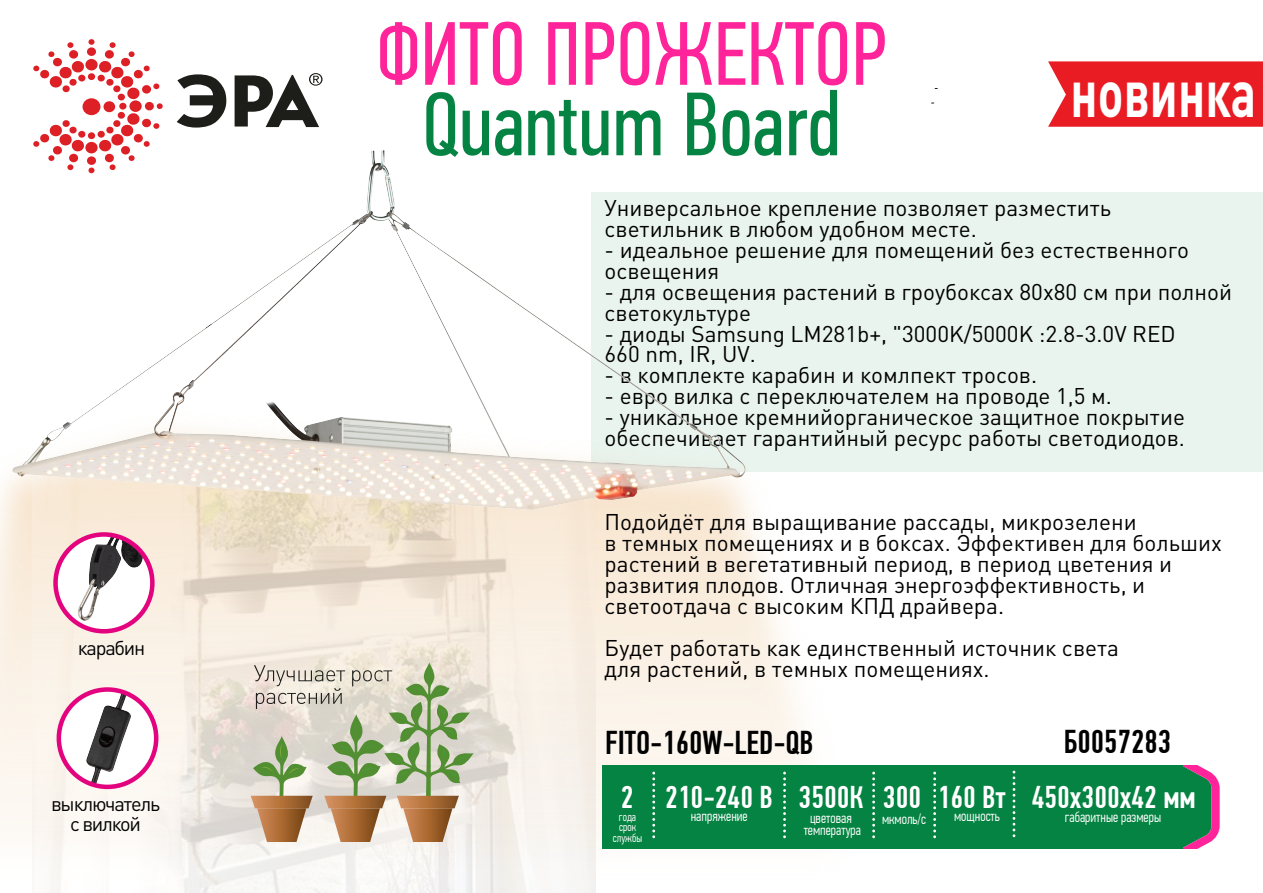
<style>
.page{position:relative;width:1263px;height:893px;background:#fff}
.page>*{position:absolute;margin:0;border:0;box-sizing:border-box;transform-origin:0 0}
.t1{font:90px "PF Din Text Comp Pro";color:#ff2499}
.t2{font:90px "PF Din Text Comp Pro";color:#058342}
.t3{font:700 66px "DIN Pro";color:#fff;scale:.72 1}
.t4{font:500 33px "PF Din Text Comp Pro";color:#000}
.t5{font:500 31.5px "PF Din Text Comp Pro";color:#fff}
.t6{font:22.5px/21px "DIN Pro";color:#000}
.t7{font:19.95px/20px "DIN Pro";letter-spacing:-.06em;color:#000;text-align:center}
.t8{font:19.8px "DIN Pro";letter-spacing:-.06em;color:#000}
.t9{font:300 14.85px/12px "PF Din Text Comp Pro";color:#fff;text-align:center}
.t10{font:300 12px/10.5px "PF Din Text Comp Pro";color:#fff;text-align:center}
</style>
<div class="page">
<img style="left:33px;top:581px;width:562px;height:312px">
<div style="left:591px;top:192px;width:672px;height:279px;background:#e9f4ee"></div>
<svg style="left:1048px;top:61px;width:215px;height:66px;background:#ea272f"></svg>
<svg style="left:177px;top:74px;width:49px;height:54px"></svg>
<svg style="left:33px;top:39px;width:130px;height:107px"></svg>
<svg style="left:235px;top:73px;width:87px;height:54px"></svg>
<svg style="left:1183px;top:765px;width:37px;height:84px;background:#6a7671"></svg>
<div style="left:602px;top:765px;width:581px;height:84px;background:#058342"></div>
<svg style="left:652px;top:773px;width:3px;height:66px"></svg>
<svg style="left:783px;top:773px;width:3px;height:66px"></svg>
<svg style="left:933px;top:773px;width:3px;height:66px"></svg>
<svg style="left:872px;top:773px;width:3px;height:66px"></svg>
<svg style="left:1012px;top:772px;width:3px;height:66px"></svg>
<svg style="left:56px;top:534px;width:96px;height:97px"></svg>
<img style="left:76px;top:581px;width:73px;height:44px">
<div style="left:53px;top:532px;width:102px;height:101px;border:4px solid #e3037e;border-radius:50%"></div>
<img style="left:59px;top:689px;width:97px;height:98px;border-radius:49px">
<div style="left:57px;top:687px;width:101px;height:102px;border:4px solid #e3037e;border-radius:50%"></div>
<svg style="left:251px;top:662px;width:223px;height:180px;background:#c5c0a5"></svg>
<img style="left:0;top:146px;width:751px;height:435px">
<p class="t8" style="left:78px;top:635px;width:69px">карабин</p>
<p class="t7" style="left:51px;top:793px;width:111px">выключатель с вилкой</p>
<h1 class="t1" style="left:376px;top:3px;width:512px">ФИТО ПРОЖЕКТОР</h1>
<h1 class="t2" style="left:422px;top:73px;width:420px">Quantum Board</h1>
<h2 class="t3" style="left:1070px;top:49px;width:259px">новинка</h2>
<p class="t6" style="left:604px;top:196px;width:508px">Универсальное крепление позволяет разместить светильник в любом удобном месте.</p>
<p class="t6" style="left:604px;top:238px;width:586px">- идеальное решение для помещений без естественного освещения</p>
<p class="t6" style="left:604px;top:280px;width:629px">- для освещения растений в гроубоксах 80х80 см при полной светокультуре</p>
<p class="t6" style="left:604px;top:322px;width:573px">- диоды Samsung LM281b+, "3000K/5000K :2.8-3.0V RED<br>660 nm, IR, UV.</p>
<p class="t6" style="left:604px;top:364px;width:434px">- в комплекте карабин и комлпект тросов.</p>
<p class="t6" style="left:604px;top:385px;width:509px">- евро вилка с переключателем на проводе 1,5 м.</p>
<p class="t6" style="left:604px;top:406px;width:582px">- уникальное кремнийорганическое защитное покрытие обеспечивает гарантийный ресурс работы светодиодов.</p>
<p class="t6" style="left:604px;top:511px;width:619px">Подойдёт для выращивание рассады, микрозелени<br>в темных помещениях и в боксах. Эффективен для больших растений в вегетативный период, в период цветения и развития плодов. Отличная энергоэффективность, и светоотдача с высоким КПД драйвера.</p>
<p class="t6" style="left:604px;top:637px;width:516px">Будет работать как единственный источник света для растений, в темных помещениях.</p>
<h3 class="t4" style="left:605px;top:724px;width:210px">FITO-160W-LED-QB</h3>
<h3 class="t4" style="left:1064px;top:722px;width:109px">Б0057283</h3>
<h3 class="t5" style="left:621px;top:779px;width:14px">2</h3>
<p class="t10" style="left:613px;top:811px;width:31px">года срок службы</p>
<h3 class="t5" style="left:665px;top:779px;width:109px">210-240 В</h3>
<p class="t9" style="left:691px;top:810px;width:58px">напряжение</p>
<h3 class="t5" style="left:798px;top:779px;width:66px">3500К</h3>
<p class="t9" style="left:804px;top:812px;width:59px">цветовая температура</p>
<h3 class="t5" style="left:883px;top:779px;width:40px">300</h3>
<p class="t9" style="left:882px;top:812px;width:46px">мкмоль/с</p>
<h3 class="t5" style="left:938px;top:779px;width:69px">160 Вт</h3>
<h3 class="t5" style="left:954px;top:779px;width:243px"><sub>мощность</sub> 450х300х42 мм</h3>
<p class="t9" style="left:1065px;top:811px;width:98px">габаритные размеры</p>
</div>
